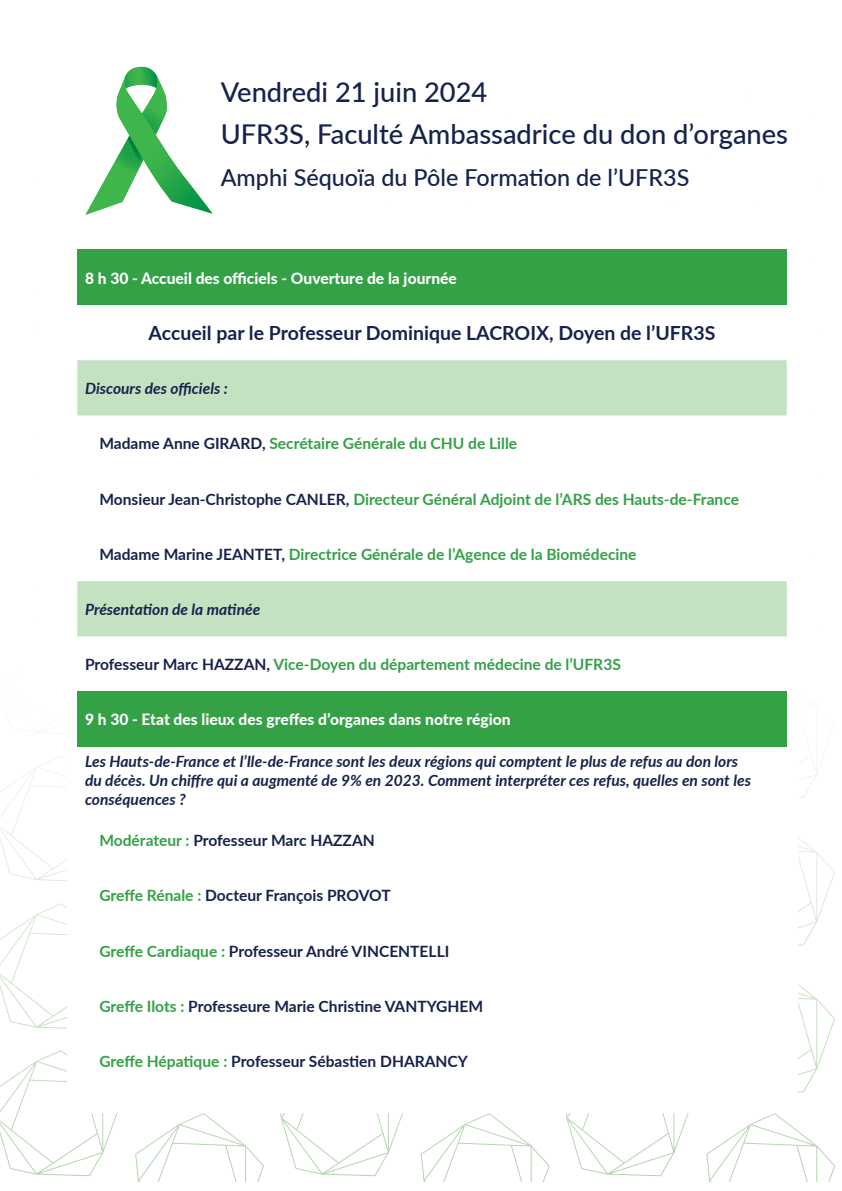
<style>
.page{position:relative;width:842px;height:1191px;background:#fff}
.page>*{position:absolute;margin:0;border:0;box-sizing:border-box;transform-origin:0 0}
.t1{font:500 27.2px/42px "Lato";color:#16224b}
.t2{font:500 23.4px "Lato";color:#16224b}
.t3{font:700 19.4px "Lato";color:#16224b}
.t4{font:700 15.6px "Lato";color:#34a147}
.t5{font:italic 700 15.6px/18.6px "Lato";color:#16224b}
.t6{font:700 15.6px "Lato";color:#16224b}
.t7{font:800 15.6px "Lato";color:#fff}
.s1{color:#16224b}
.s2{color:#34a147}
</style>
<div class="page">
<svg style="left:798px;top:733px;width:34px;height:65px"></svg>
<svg style="left:706px;top:1113px;width:129px;height:68px"></svg>
<svg style="left:798px;top:984px;width:37px;height:108px"></svg>
<svg style="left:798px;top:837px;width:37px;height:108px"></svg>
<svg style="left:421px;top:1113px;width:128px;height:68px"></svg>
<svg style="left:566px;top:1113px;width:123px;height:63px"></svg>
<svg style="left:280px;top:1113px;width:123px;height:63px"></svg>
<div style="left:77px;top:250px;width:710px;height:55px;background:#34a147"></div>
<svg style="left:264px;top:360px;width:523px;height:276px"></svg>
<div style="left:77px;top:691px;width:710px;height:56px;background:#34a147"></div>
<svg style="left:0;top:67px;width:264px;height:1114px"></svg>
<img style="left:129px;top:114px;width:27px;height:46px">
<img style="left:130px;top:136px;width:13px;height:24px">
<h1 class="t1" style="left:221px;top:70px;width:569px">Vendredi 21 juin 2024<br>UFR3S, Faculté Ambassadrice du don d’organes</h1>
<h2 class="t2" style="left:221px;top:161px;width:470px">Amphi Séquoïa du Pôle Formation de l’UFR3S</h2>
<p class="t7" style="left:85px;top:266px;width:373px">8 h 30 - Accueil des officiels - Ouverture de la journée</p>
<p class="t3" style="left:149px;top:319px;width:568px">Accueil par le Professeur Dominique LACROIX, Doyen de l’UFR3S</p>
<p class="t5" style="left:85px;top:378px;width:144px">Discours des officiels :</p>
<p class="t4" style="left:99px;top:432px;width:419px"><span class="s1">Madame Anne GIRARD,</span> Secrétaire Générale du CHU de Lille</p>
<p class="t4" style="left:99px;top:487px;width:641px"><span class="s1">Monsieur Jean-Christophe CANLER,</span> Directeur Général Adjoint de l’ARS des Hauts-de-France</p>
<p class="t4" style="left:99px;top:542px;width:539px"><span class="s1">Madame Marine JEANTET,</span> Directrice Générale de l’Agence de la Biomédecine</p>
<p class="t5" style="left:85px;top:599px;width:177px">Présentation de la matinée</p>
<p class="t4" style="left:85px;top:653px;width:537px"><span class="s1">Professeur Marc HAZZAN,</span> Vice-Doyen du département médecine de l’UFR3S</p>
<p class="t7" style="left:85px;top:708px;width:427px">9 h 30 - Etat des lieux des greffes d’organes dans notre région</p>
<p class="t5" style="left:85px;top:751px;width:667px">Les Hauts-de-France et l’Ile-de-France sont les deux régions qui comptent le plus de refus au don lors du décès. Un chiffre qui a augmenté de 9% en 2023. Comment interpréter ces refus, quelles en sont les conséquences ?</p>
<p class="t6" style="left:99px;top:829px;width:277px"><span class="s2">Modérateur :</span> Professeur Marc HAZZAN</p>
<p class="t6" style="left:99px;top:884px;width:293px"><span class="s2">Greffe Rénale :</span> Docteur François PROVOT</p>
<p class="t6" style="left:99px;top:939px;width:351px"><span class="s2">Greffe Cardiaque :</span> Professeur André VINCENTELLI</p>
<p class="t6" style="left:99px;top:994px;width:385px"><span class="s2">Greffe Ilots :</span> Professeure Marie Christine VANTYGHEM</p>
<p class="t6" style="left:99px;top:1050px;width:370px"><span class="s2">Greffe Hépatique :</span> Professeur Sébastien DHARANCY</p>
</div>
